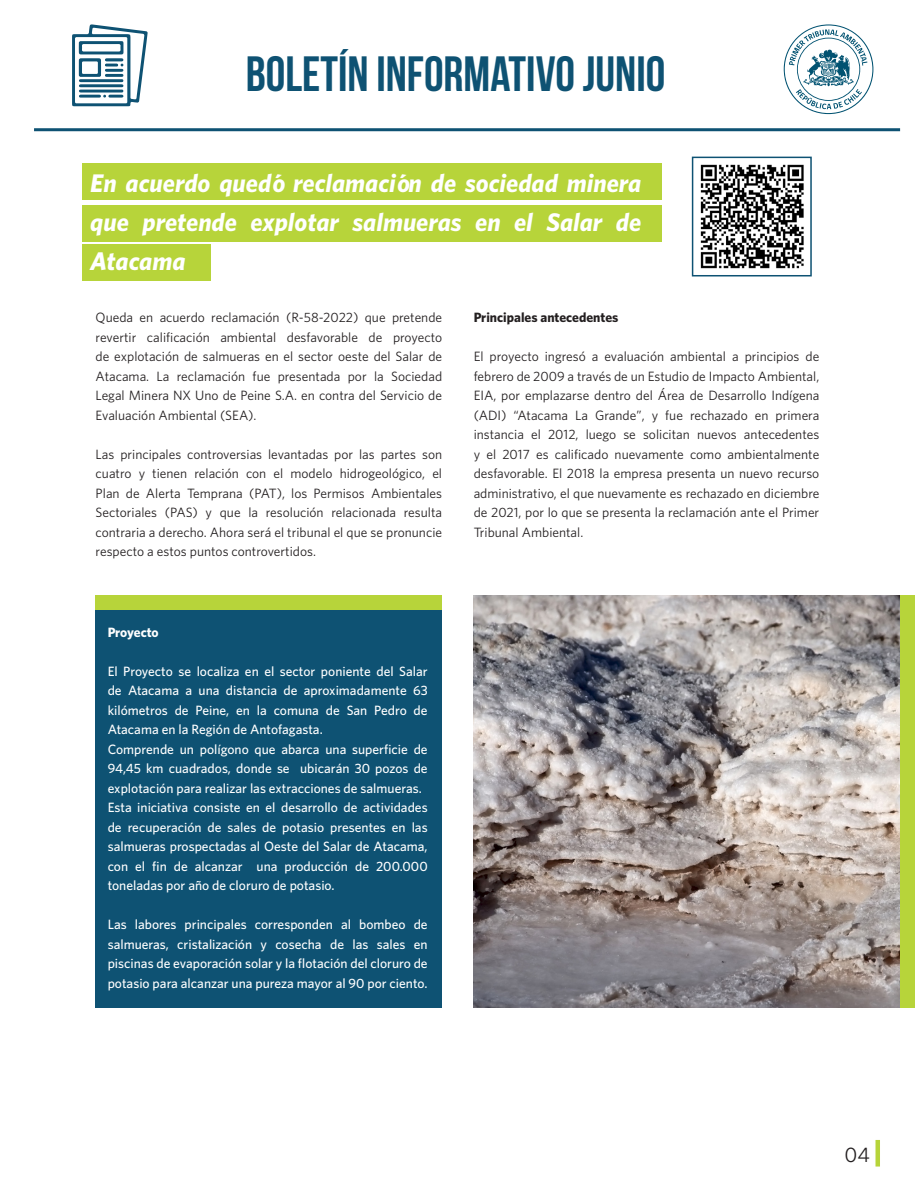
<style>
.page{position:relative;width:915px;height:1191px;background:#fff}
.page>*{position:absolute;margin:0;border:0;box-sizing:border-box;transform-origin:0 0}
.t1{font:700 49.5px "Bebas Neue";color:#0e5273}
.t2{font:italic 700 25.5px/39px "Whitney";color:#fff;text-align:justify}
.t3{font:21px "Whitney";color:#231f20}
.t4{font:13.5px/19.5px "Whitney";color:#231f20;text-align:justify}
.t5{font:500 13.5px/19.5px "Whitney";color:#fff}
.t6{font:700 13.5px "Whitney";color:#231f20}
.t7{font:700 13.5px "Whitney";letter-spacing:-.01em;color:#fff}
</style>
<div class="page">
<svg style="left:875px;top:1140px;width:4px;height:26px"></svg>
<hr style="left:34px;top:128px;width:865px;height:3px;background:#0e5273">
<svg style="left:72px;top:24px;width:76px;height:82px"></svg>
<div style="left:82px;top:163px;width:579px;height:36px;background:#b7d43a"></div>
<div style="left:82px;top:205px;width:579px;height:37px;background:#b7d43a"></div>
<div style="left:82px;top:245px;width:128px;height:36px;background:#b7d43a"></div>
<img style="left:700px;top:164px;width:104px;height:105px">
<div style="left:691px;top:157px;width:120px;height:119px;border:2px solid #0e5273"></div>
<svg style="left:783px;top:24px;width:90px;height:90px"></svg>
<div style="left:96px;top:608px;width:345px;height:399px;background:#0e5273"></div>
<div style="left:96px;top:595px;width:346px;height:15px;background:#b7d43a"></div>
<img style="left:473px;top:595px;width:426px;height:412px">
<div style="left:899px;top:595px;width:15px;height:412px;background:#b7d43a"></div>
<h1 class="t1" style="left:246px;top:47px;width:421px">BOLETÍN INFORMATIVO JUNIO</h1>
<h2 class="t2" style="left:90px;top:163px;width:552px">En acuerdo quedó reclamación de sociedad minera que pretende explotar salmueras en el Salar de Atacama</h2>
<p class="t4" style="left:96px;top:307px;width:348px">Queda en acuerdo reclamación (R-58-2022) que pretende revertir calificación ambiental desfavorable de proyecto de explotación de salmueras en el sector oeste del Salar de Atacama. La reclamación fue presentada por la Sociedad Legal Minera NX Uno de Peine S.A. en contra del Servicio de Evaluación Ambiental (SEA).</p>
<p class="t4" style="left:96px;top:444px;width:348px">Las principales controversias levantadas por las partes son cuatro y tienen relación con el modelo hidrogeológico, el Plan de Alerta Temprana (PAT), los Permisos Ambientales Sectoriales (PAS) y que la resolución relacionada resulta contraria a derecho. Ahora será el tribunal el que se pronuncie respecto a estos puntos controvertidos.</p>
<p class="t7" style="left:108px;top:624px;width:53px">Proyecto</p>
<p class="t5" style="left:108px;top:661px;width:321px">El Proyecto se localiza en el sector poniente del Salar de Atacama a una distancia de aproximadamente 63 kilómetros de Peine, en la comuna de San Pedro de Atacama en la Región de Antofagasta.<br>Comprende un polígono que abarca una superficie de 94,45 km cuadrados, donde se ubicarán 30 pozos de explotación para realizar las extracciones de salmueras.<br>Esta iniciativa consiste en el desarrollo de actividades de recuperación de sales de potasio presentes en las salmueras prospectadas al Oeste del Salar de Atacama, con el fin de alcanzar una producción de 200.000 toneladas por año de cloruro de potasio.</p>
<p class="t5" style="left:108px;top:914px;width:321px;text-align:justify">Las labores principales corresponden al bombeo de salmueras, cristalización y cosecha de las sales en piscinas de evaporación solar y la flotación del cloruro de potasio para alcanzar una pureza mayor al 90 por ciento.</p>
<p class="t6" style="left:473px;top:309px;width:146px">Principales antecedentes</p>
<p class="t4" style="left:473px;top:347px;width:347px">El proyecto ingresó a evaluación ambiental a principios de febrero de 2009 a través de un Estudio de Impacto Ambiental, EIA, por emplazarse dentro del Área de Desarrollo Indígena (ADI) “Atacama La Grande”, y fue rechazado en primera instancia el 2012, luego se solicitan nuevos antecedentes y el 2017 es calificado nuevamente como ambientalmente desfavorable. El 2018 la empresa presenta un nuevo recurso administrativo, el que nuevamente es rechazado en diciembre de 2021, por lo que se presenta la reclamación ante el Primer Tribunal Ambiental.</p>
<h3 class="t3" style="left:844px;top:1142px;width:27px">04</h3>
</div>
